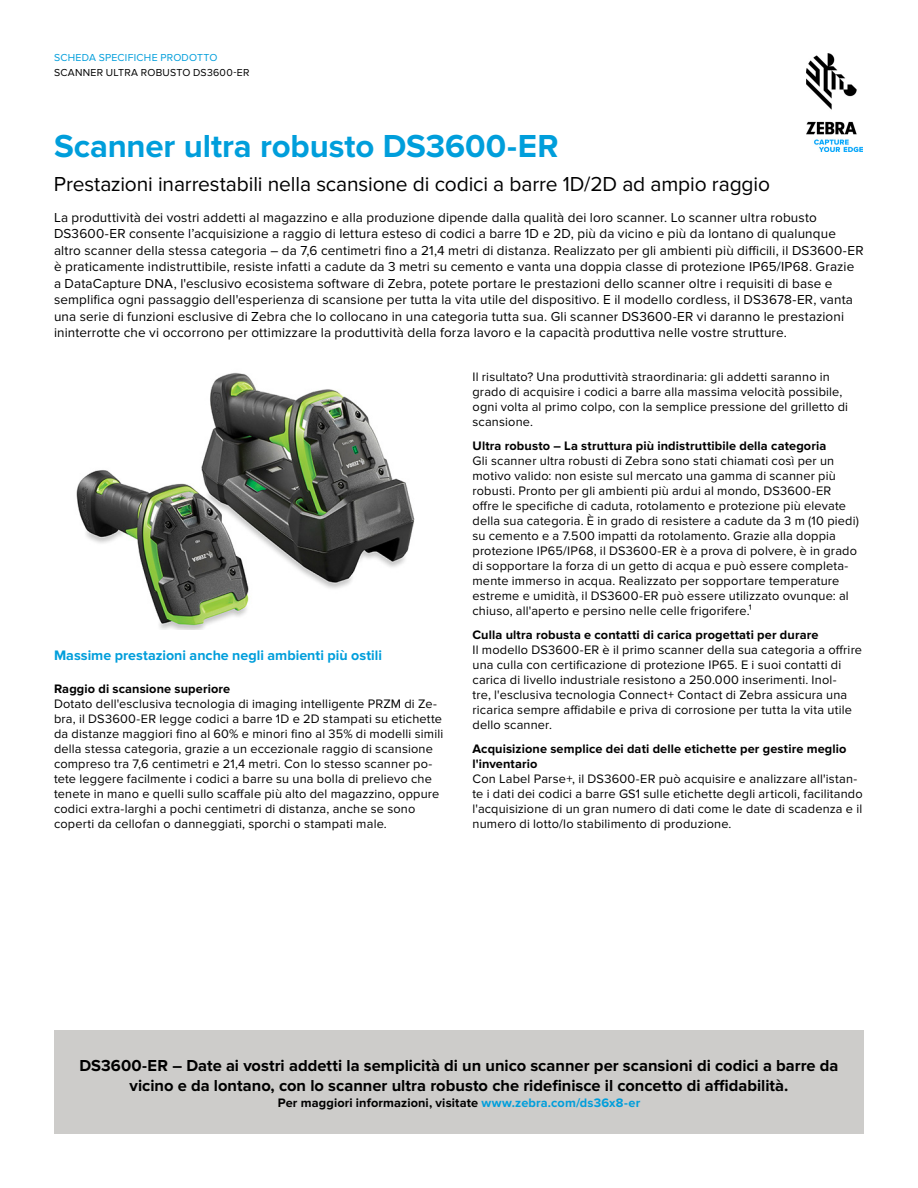
<style>
.page{position:relative;width:918px;height:1188px;background:#fff}
.page>*{position:absolute;margin:0;border:0;box-sizing:border-box;transform-origin:0 0}
.t1{font:700 33px "Proxima Nova";letter-spacing:-.005em;color:#009edb}
.t2{font:21px "Proxima Nova";letter-spacing:-.01em;color:#000}
.t3{font:700 16.5px/20.2px "Proxima Nova";color:#000;text-align:center}
.t4{font:700 14.25px "Proxima Nova";color:#009edb}
.t5{font:13.5px/16.5px "Proxima Nova";letter-spacing:.01em;color:#000}
.t6{font:12.75px/15px "Proxima Nova";letter-spacing:.015em;color:#000}
.t7{font:700 12.75px/15px "Proxima Nova";letter-spacing:.01em;color:#000}
.t8{font:10.5px "Proxima Nova";letter-spacing:.025em;color:#000}
.t9{font:10.5px "Proxima Nova";letter-spacing:.025em;color:#009edb}
.s1{color:#009edb}
</style>
<div class="page">
<img style="left:806px;top:54px;width:56px;height:97px">
<div style="left:54px;top:1031px;width:810px;height:103px;background:#cdccca"></div>
<img style="left:76px;top:372px;width:339px;height:257px">
<p class="t9" style="left:54px;top:52px;width:165px">SCHEDA SPECIFICHE PRODOTTO</p>
<p class="t8" style="left:54px;top:66px;width:197px">SCANNER ULTRA ROBUSTO DS3600-ER</p>
<h1 class="t1" style="left:54px;top:127px;width:506px">Scanner ultra robusto DS3600-ER</h1>
<h2 class="t2" style="left:54px;top:172px;width:718px">Prestazioni inarrestabili nella scansione di codici a barre 1D/2D ad ampio raggio</h2>
<p class="t5" style="left:54px;top:209px;width:811px">La produttività dei vostri addetti al magazzino e alla produzione dipende dalla qualità dei loro scanner. Lo scanner ultra robusto DS3600-ER consente l’acquisizione a raggio di lettura esteso di codici a barre 1D e 2D, più da vicino e più da lontano di qualunque altro scanner della stessa categoria – da 7,6 centimetri fino a 21,4 metri di distanza. Realizzato per gli ambienti più difficili, il DS3600-ER è praticamente indistruttibile, resiste infatti a cadute da 3 metri su cemento e vanta una doppia classe di protezione IP65/IP68. Grazie a DataCapture DNA, l'esclusivo ecosistema software di Zebra, potete portare le prestazioni dello scanner oltre i requisiti di base e semplifica ogni passaggio dell'esperienza di scansione per tutta la vita utile del dispositivo. E il modello cordless, il DS3678-ER, vanta una serie di funzioni esclusive di Zebra che lo collocano in una categoria tutta sua. Gli scanner DS3600-ER vi daranno le prestazioni ininterrotte che vi occorrono per ottimizzare la produttività della forza lavoro e la capacità produttiva nelle vostre strutture.</p>
<p class="t4" style="left:54px;top:647px;width:330px">Massime prestazioni anche negli ambienti più ostili</p>
<p class="t7" style="left:54px;top:682px;width:178px">Raggio di scansione superiore</p>
<p class="t6" style="left:54px;top:697px;width:391px">Dotato dell'esclusiva tecnologia di imaging intelligente PRZM di Ze&shy;bra, il DS3600-ER legge codici a barre 1D e 2D stampati su etichette da distanze maggiori fino al 60% e minori fino al 35% di modelli simili della stessa categoria, grazie a un eccezionale raggio di scansione compreso tra 7,6 centimetri e 21,4 metri. Con lo stesso scanner po&shy;tete leggere facilmente i codici a barre su una bolla di prelievo che tenete in mano e quelli sullo scaffale più alto del magazzino, oppure codici extra-larghi a pochi centimetri di distanza, anche se sono coperti da cellofan o danneggiati, sporchi o stampati male.</p>
<p class="t6" style="left:472px;top:369px;width:377px">Il risultato? Una produttività straordinaria: gli addetti saranno in grado di acquisire i codici a barre alla massima velocità possibile, ogni volta al primo colpo, con la semplice pressione del grilletto di scansione.</p>
<p class="t7" style="left:472px;top:438px;width:355px">Ultra robusto – La struttura più indistruttibile della categoria</p>
<p class="t6" style="left:472px;top:453px;width:388px">Gli scanner ultra robusti di Zebra sono stati chiamati così per un motivo valido: non esiste sul mercato una gamma di scanner più robusti. Pronto per gli ambienti più ardui al mondo, DS3600-ER offre le specifiche di caduta, rotolamento e protezione più elevate della sua categoria. È in grado di resistere a cadute da 3 m (10 piedi) su cemento e a 7.500 impatti da rotolamento. Grazie alla doppia protezione IP65/IP68, il DS3600-ER è a prova di polvere, è in grado di sopportare la forza di un getto di acqua e può essere completa&shy;mente immerso in acqua. Realizzato per sopportare temperature estreme e umidità, il DS3600-ER può essere utilizzato ovunque: al chiuso, all'aperto e persino nelle celle frigorifere.¹</p>
<p class="t7" style="left:472px;top:627px;width:347px">Culla ultra robusta e contatti di carica progettati per durare</p>
<p class="t6" style="left:472px;top:642px;width:391px">Il modello DS3600-ER è il primo scanner della sua categoria a offrire una culla con certificazione di protezione IP65. E i suoi contatti di carica di livello industriale resistono a 250.000 inserimenti. Inol-<br>tre, l'esclusiva tecnologia Connect+ Contact di Zebra assicura una ricarica sempre affidabile e priva di corrosione per tutta la vita utile dello scanner.</p>
<p class="t7" style="left:472px;top:741px;width:375px">Acquisizione semplice dei dati delle etichette per gestire meglio l'inventario</p>
<p class="t6" style="left:472px;top:771px;width:392px">Con Label Parse+, il DS3600-ER può acquisire e analizzare all'istan&shy;te i dati dei codici a barre GS1 sulle etichette degli articoli, facilitando l'acquisizione di un gran numero di dati come le date di scadenza e il numero di lotto/lo stabilimento di produzione.</p>
<p class="t3" style="left:79px;top:1056px;width:761px">DS3600-ER – Date ai vostri addetti la semplicità di un unico scanner per scansioni di codici a barre da vicino e da lontano, con lo scanner ultra robusto che ridefinisce il concetto di affidabilità.</p>
<p class="t7" style="left:278px;top:1095px;width:364px">Per maggiori informazioni, visitate <span class="s1">www.zebra.com/ds36x8-er</span></p>
</div>
